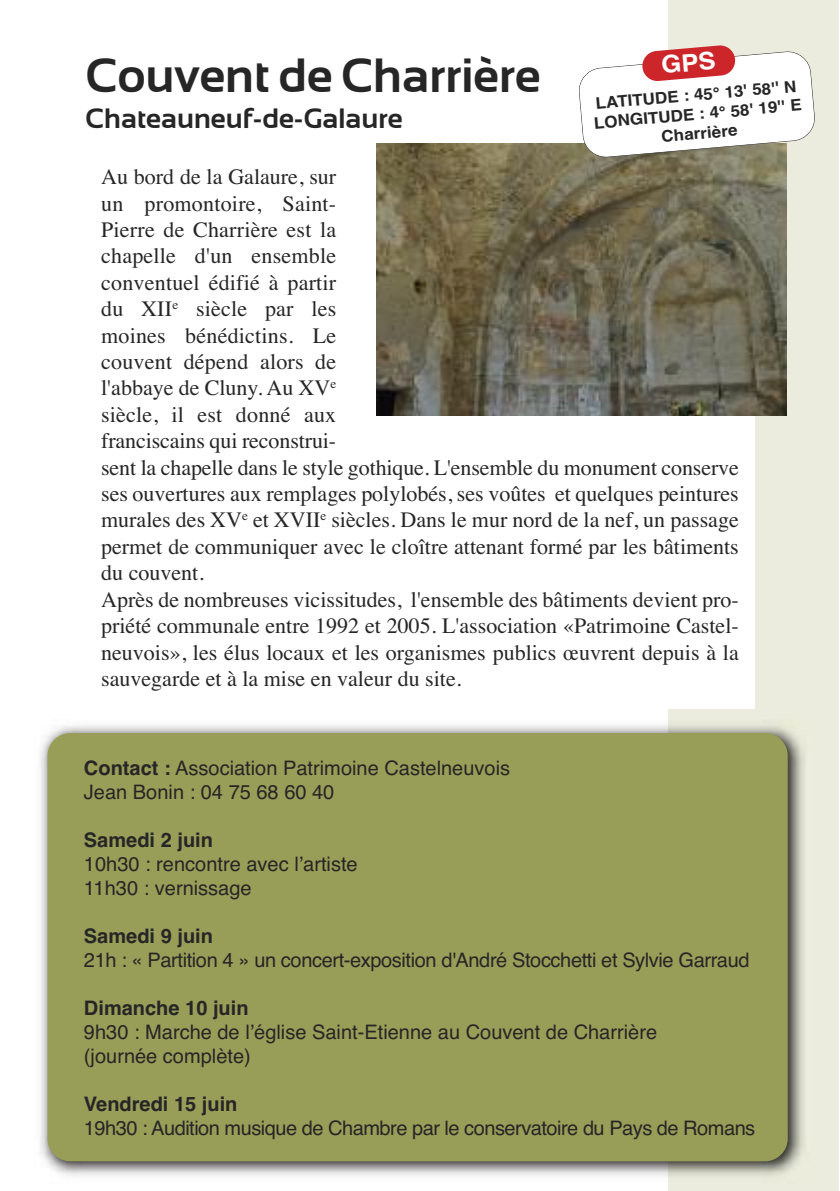
<style>
.page{position:relative;width:840px;height:1191px;background:#fff}
.page>*{position:absolute;margin:0;border:0;box-sizing:border-box;transform-origin:0 0}
.t1{font:700 48px "Sansation";color:#272627}
.t2{font:700 28px "Sansation";color:#272627}
.t3{font:22px/26.4px "Times";color:#272627}
.t4{font:20px/24px "Helvetica";color:#272627}
.t5{font:20px "Helvetica";letter-spacing:-.02em;color:#272627}
.t6{font:20px "Helvetica";letter-spacing:-.025em;color:#272627}
.t7{font:700 20px "Helvetica";color:#272627}
.t8{font:700 16px/19.2px "Helvetica";color:#272627;text-align:center;scale:1.07 1}
.s1{font-weight:700}
</style>
<div class="page">
<div style="left:667px;top:1px;width:171px;height:1190px;background:#ebecdd"></div>
<div style="left:85px;top:152px;width:669px;height:557px;background:#fff"></div>
<img style="left:376px;top:144px;width:410px;height:272px">
<img style="left:40px;top:719px;width:765px;height:464px">
<div style="left:47px;top:733px;width:740px;height:428px;background:#989e57;border-radius:23px"></div>
<svg style="left:577px;top:45px;width:238px;height:113px"></svg>
<h1 class="t1" style="left:85px;top:48px;width:456px">Couvent de Charrière</h1>
<p class="t2" style="left:85px;top:102px;width:319px">Chateauneuf-de-Galaure</p>
<p class="t8" style="left:591px;top:94px;width:196px;rotate:-5deg">LATITUDE : 45° 13' 58'' N<br>LONGITUDE : 4° 58' 19'' E<br>Charrière</p>
<p class="t3" style="left:101px;top:162px;width:638px">Au bord de la Galaure, sur<br>un promontoire, Saint-<br>Pierre de Charrière est la<br>chapelle d'un ensemble<br>conventuel édifié à partir<br>du XII<sup>e</sup> siècle par les<br>moines bénédictins. Le<br>couvent dépend alors de<br>l'abbaye de Cluny. Au XV<sup>e<br></sup>siècle, il est donné aux<br>franciscains qui reconstrui-<br>sent la chapelle dans le style gothique. L'ensemble du monument conserve ses ouvertures aux remplages polylobés, ses voûtes et quelques peintures murales des XV<sup>e</sup> et XVII<sup>e</sup> siècles. Dans le mur nord de la nef, un passage permet de communiquer avec le cloître attenant formé par les bâtiments du couvent.<br>Après de nombreuses vicissitudes, l'ensemble des bâtiments devient pro&shy;priété communale entre 1992 et 2005. L'association «Patrimoine Castel&shy;neuvois», les élus locaux et les organismes publics œuvrent depuis à la sauvegarde et à la mise en valeur du site.</p>
<p class="t4" style="left:84px;top:756px;width:427px"><span class="s1">Contact :</span> Association Patrimoine Castelneuvois<br>Jean Bonin : 04 75 68 60 40</p>
<p class="t7" style="left:84px;top:824px;width:130px">Samedi 2 juin</p>
<p class="t4" style="left:84px;top:852px;width:275px">10h30 : rencontre avec l’artiste<br>11h30 : vernissage</p>
<p class="t7" style="left:84px;top:920px;width:130px">Samedi 9 juin</p>
<p class="t5" style="left:84px;top:944px;width:666px">21h : « Partition 4 » un concert-exposition d'André Stocchetti et Sylvie Garraud</p>
<p class="t7" style="left:84px;top:992px;width:166px">Dimanche 10 juin</p>
<p class="t4" style="left:84px;top:1020px;width:574px">9h30 : Marche de l’église Saint-Etienne au Couvent de Charrière (journée complète)</p>
<p class="t7" style="left:84px;top:1088px;width:155px">Vendredi 15 juin</p>
<p class="t6" style="left:84px;top:1112px;width:672px">19h30 : Audition musique de Chambre par le conservatoire du Pays de Romans</p>
</div>
